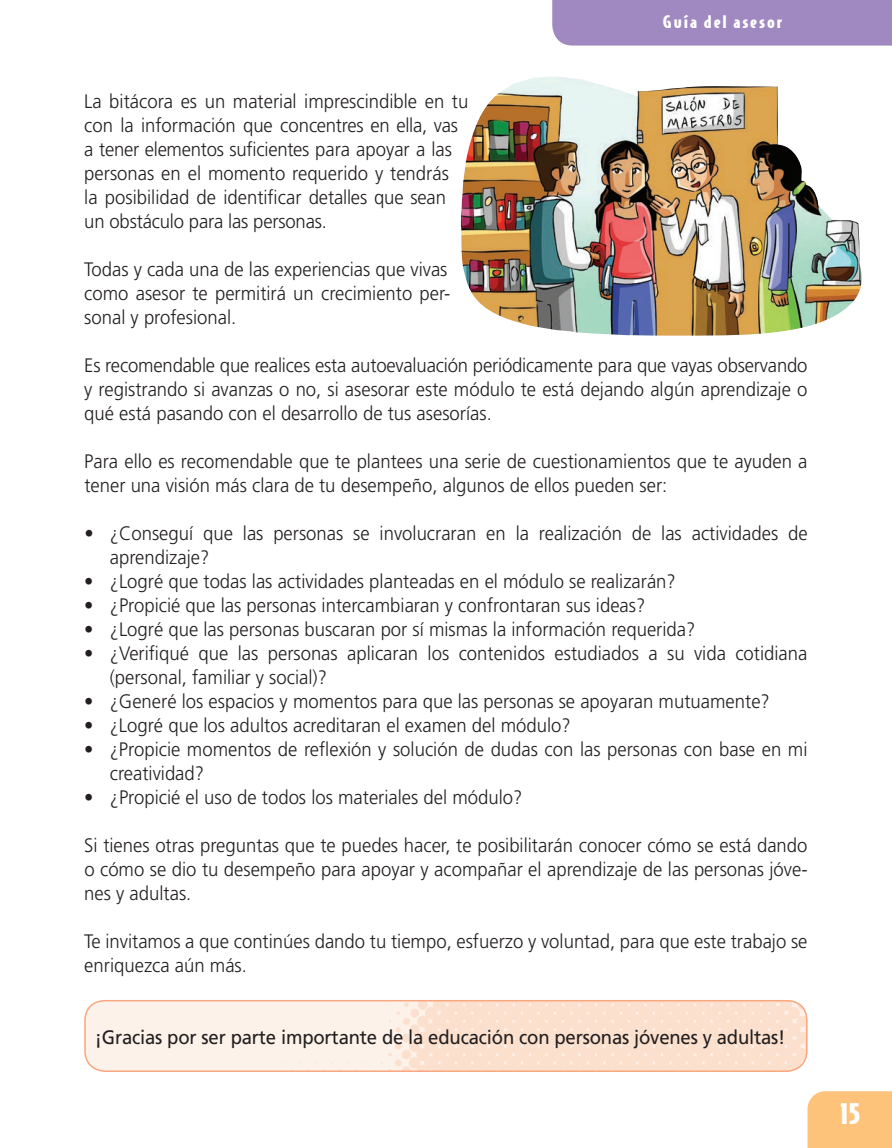
<style>
.page{position:relative;width:892px;height:1148px;background:#fff}
.page>*{position:absolute;margin:0;border:0;box-sizing:border-box;transform-origin:0 0}
.t1{font:900 27px "Bodega Sans";color:#fff;scale:1.2 1}
.t2{font:300 19.5px/24px "Frutiger";color:#231f20;scale:.95 1}
.t3{font:19.5px "Frutiger";letter-spacing:-.01em;color:#231f20;scale:.95 1}
.t4{font:900 16.5px "Bodega Sans";letter-spacing:.1em;color:#fff;scale:1.15 1}
</style>
<div class="page">
<img style="left:84px;top:1000px;width:723px;height:72px">
<div style="left:84px;top:1000px;width:723px;height:72px;border:2px solid #f5814a;border-radius:20px"></div>
<img style="left:461px;top:76px;width:400px;height:260px">
<div style="left:552px;top:0;width:340px;height:46px;background:#a089c0"></div>
<div style="left:807px;top:1091px;width:85px;height:57px;background:#fdc37a"></div>
<p class="t4" style="left:662px;top:10px;width:105px">Guía del asesor</p>
<p class="t2" style="left:84px;top:89px;width:406px">La bitácora es un material imprescindible en tu con la información que concentres en ella, vas a tener elementos suficientes para apoyar a las personas en el momento requerido y tendrás<br>la posibilidad de identificar detalles que sean un obstáculo para las personas.</p>
<p class="t2" style="left:84px;top:257px;width:387px">Todas y cada una de las experiencias que vivas como asesor te permitirá un crecimiento per&shy;sonal y profesional.</p>
<p class="t2" style="left:84px;top:353px;width:762px;text-align:justify">Es recomendable que realices esta autoevaluación periódicamente para que vayas observando y registrando si avanzas o no, si asesorar este módulo te está dejando algún aprendizaje o qué está pasando con el desarrollo de tus asesorías.</p>
<p class="t2" style="left:84px;top:449px;width:762px">Para ello es recomendable que te plantees una serie de cuestionamientos que te ayuden a tener una visión más clara de tu desempeño, algunos de ellos pueden ser:</p>
<p class="t2" style="left:110px;top:521px;width:736px;text-indent:-25px">• ¿Conseguí que las personas se involucraran en la realización de las actividades de aprendizaje?</p>
<p class="t2" style="left:84px;top:569px;width:624px">• ¿Logré que todas las actividades planteadas en el módulo se realizarán?</p>
<p class="t2" style="left:84px;top:593px;width:592px">• ¿Propicié que las personas intercambiaran y confrontaran sus ideas?</p>
<p class="t2" style="left:84px;top:617px;width:644px">• ¿Logré que las personas buscaran por sí mismas la información requerida?</p>
<p class="t2" style="left:110px;top:641px;width:736px;text-indent:-25px">• ¿Verifiqué que las personas aplicaran los contenidos estudiados a su vida cotidiana (personal, familiar y social)?</p>
<p class="t2" style="left:84px;top:689px;width:723px">• ¿Generé los espacios y momentos para que las personas se apoyaran mutuamente?</p>
<p class="t2" style="left:84px;top:713px;width:513px">• ¿Logré que los adultos acreditaran el examen del módulo?</p>
<p class="t2" style="left:110px;top:737px;width:736px;text-indent:-26px">• ¿Propicie momentos de reflexión y solución de dudas con las personas con base en mi creatividad?</p>
<p class="t2" style="left:84px;top:785px;width:462px">• ¿Propicié el uso de todos los materiales del módulo?</p>
<p class="t2" style="left:84px;top:833px;width:762px;text-align:justify">Si tienes otras preguntas que te puedes hacer, te posibilitarán conocer cómo se está dando o cómo se dio tu desempeño para apoyar y acompañar el aprendizaje de las personas jóve&shy;nes y adultas.</p>
<p class="t2" style="left:84px;top:929px;width:762px">Te invitamos a que continúes dando tu tiempo, esfuerzo y voluntad, para que este trabajo se enriquezca aún más.</p>
<p class="t3" style="left:95px;top:1026px;width:728px">¡Gracias por ser parte importante de la educación con personas jóvenes y adultas!</p>
<h1 class="t1" style="left:839px;top:1095px;width:19px">15</h1>
</div>
